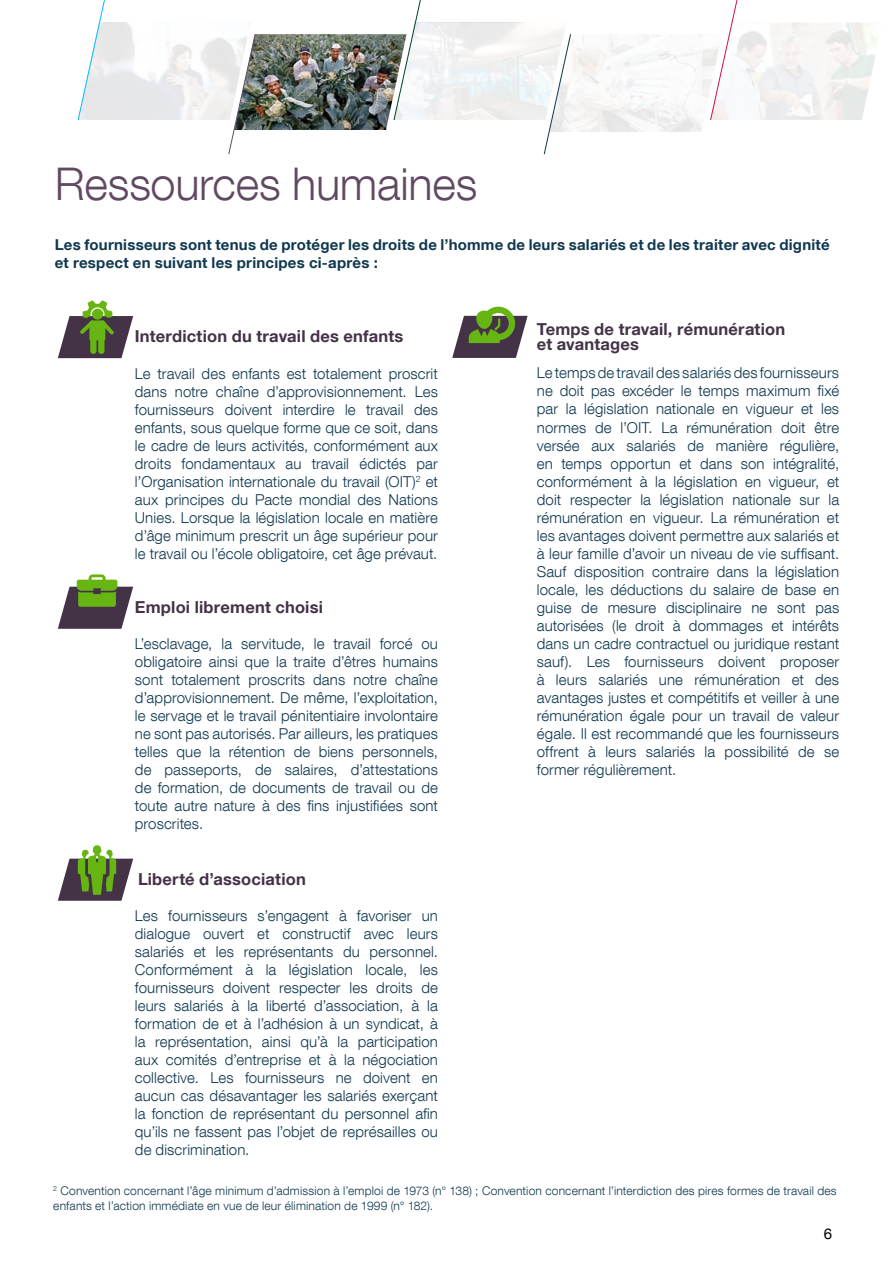
<style>
.page{position:relative;width:894px;height:1263px;background:#fff}
.page>*{position:absolute;margin:0;border:0;box-sizing:border-box;transform-origin:0 0}
.t1{font:300 45px "Helvetica Neue LT Com";letter-spacing:-.005em;color:#624963}
.t2{font:700 16.5px/15px "Helvetica Neue LT Com";letter-spacing:.01em;color:#443247}
.t3{font:300 15px/18px "Helvetica Neue LT Com";letter-spacing:.005em;color:#10384f;text-align:justify}
.t4{font:700 15px/18px "Helvetica Neue LT Com";letter-spacing:.015em;color:#10384f}
.t5{font:15px "Helvetica Neue LT Com";color:#000}
.t6{font:300 12px/14.4px "Helvetica Neue LT Com";letter-spacing:.015em;color:#10384f}
</style>
<div class="page">
<img style="left:256px;top:34px;width:136px;height:96px">
<svg style="left:77px;top:0;width:179px;height:155px"></svg>
<svg style="left:392px;top:0;width:486px;height:155px"></svg>
<svg style="left:58px;top:300px;width:75px;height:58px"></svg>
<svg style="left:58px;top:574px;width:75px;height:55px"></svg>
<svg style="left:58px;top:845px;width:75px;height:55px"></svg>
<svg style="left:452px;top:307px;width:75px;height:51px"></svg>
<h1 class="t1" style="left:55px;top:157px;width:424px">Ressources humaines</h1>
<p class="t4" style="left:55px;top:235px;width:776px">Les fournisseurs sont tenus de protéger les droits de l’homme de leurs salariés et de les traiter avec dignité et respect en suivant les principes ci-après :</p>
<p class="t2" style="left:135px;top:328px;width:270px">Interdiction du travail des enfants</p>
<p class="t3" style="left:135px;top:364px;width:304px">Le travail des enfants est totalement proscrit dans notre chaîne d’approvisionnement. Les fournisseurs doivent interdire le travail des enfants, sous quelque forme que ce soit, dans le cadre de leurs activités, conformément aux droits fondamentaux au travail édictés par l’Organisation internationale du travail (OIT)<sup>2</sup> et aux principes du Pacte mondial des Nations Unies. Lorsque la législation locale en matière d’âge minimum prescrit un âge supérieur pour le travail ou l’école obligatoire, cet âge prévaut.</p>
<p class="t2" style="left:135px;top:599px;width:189px">Emploi librement choisi</p>
<p class="t3" style="left:135px;top:634px;width:304px">L’esclavage, la servitude, le travail forcé ou obligatoire ainsi que la traite d’êtres humains sont totalement proscrits dans notre chaîne d’approvisionnement. De même, l’exploitation, le servage et le travail pénitentiaire involontaire ne sont pas autorisés. Par ailleurs, les pratiques telles que la rétention de biens personnels, de passeports, de salaires, d’attestations de formation, de documents de travail ou de toute autre nature à des fins injustifiées sont proscrites.</p>
<p class="t2" style="left:138px;top:871px;width:169px">Liberté d’association</p>
<p class="t3" style="left:135px;top:906px;width:304px">Les fournisseurs s’engagent à favoriser un dialogue ouvert et constructif avec leurs salariés et les représentants du personnel.<br>Conformément à la législation locale, les fournisseurs doivent respecter les droits de leurs salariés à la liberté d’association, à la formation de et à l’adhésion à un syndicat, à la représentation, ainsi qu’à la participation aux comités d’entreprise et à la négociation collective. Les fournisseurs ne doivent en aucun cas désavantager les salariés exerçant la fonction de représentant du personnel afin qu’ils ne fassent pas l’objet de représailles ou de discrimination.</p>
<p class="t2" style="left:536px;top:321px;width:250px">Temps de travail, rémunération et avantages</p>
<p class="t3" style="left:536px;top:364px;width:304px">Le temps de travail des salariés des fournisseurs ne doit pas excéder le temps maximum fixé par la législation nationale en vigueur et les normes de l’OIT. La rémunération doit être versée aux salariés de manière régulière, en temps opportun et dans son intégralité, conformément à la législation en vigueur, et doit respecter la législation nationale sur la rémunération en vigueur. La rémunération et les avantages doivent permettre aux salariés et à leur famille d’avoir un niveau de vie suffisant.<br>Sauf disposition contraire dans la législation locale, les déductions du salaire de base en guise de mesure disciplinaire ne sont pas autorisées (le droit à dommages et intérêts dans un cadre contractuel ou juridique restant sauf). Les fournisseurs doivent proposer à leurs salariés une rémunération et des avantages justes et compétitifs et veiller à une rémunération égale pour un travail de valeur égale. Il est recommandé que les fournisseurs offrent à leurs salariés la possibilité de se former régulièrement.</p>
<p class="t6" style="left:53px;top:1183px;width:784px"><sup>2</sup> Convention concernant l’âge minimum d’admission à l’emploi de 1973 (n° 138) ; Convention concernant l’interdiction des pires formes de travail des enfants et l’action immédiate en vue de leur élimination de 1999 (n° 182).</p>
<p class="t5" style="left:823px;top:1224px;width:10px">6</p>
</div>
